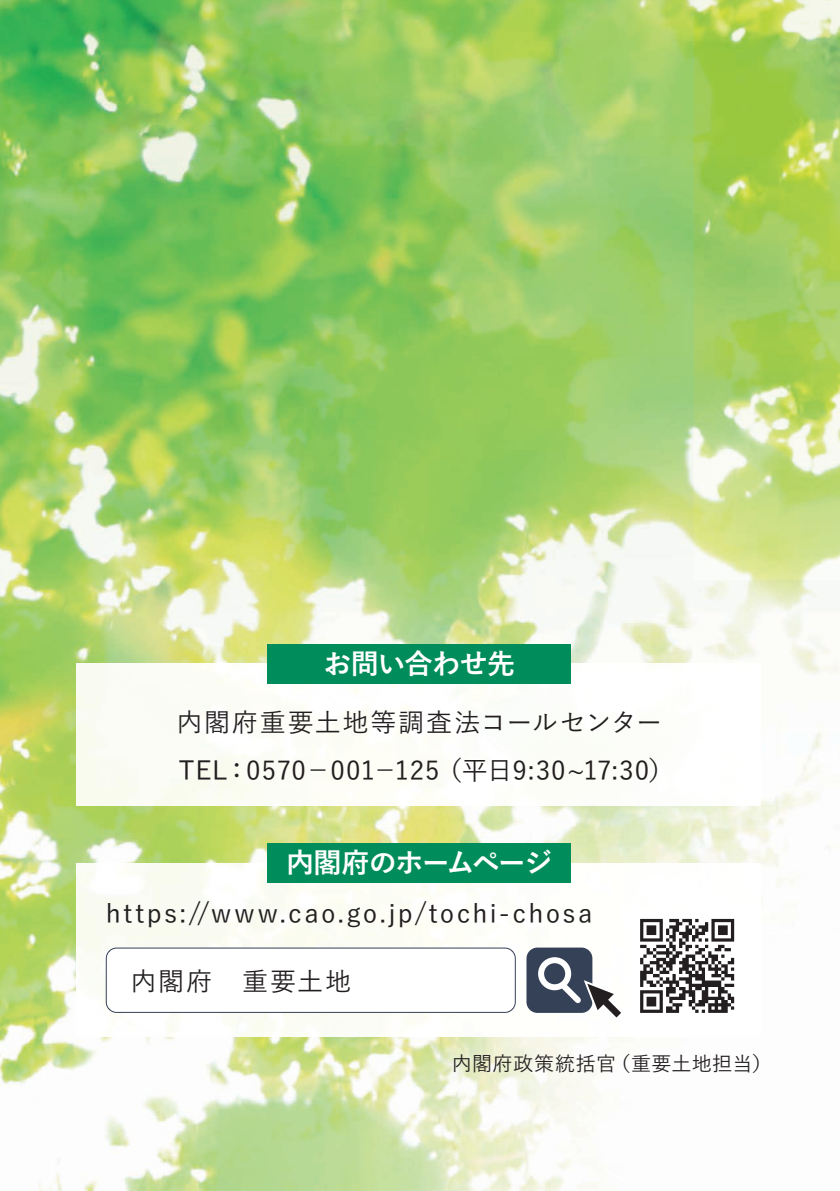
<style>
.page{position:relative;width:840px;height:1191px;background:#fff}
.page>*{position:absolute;margin:0;border:0;box-sizing:border-box;transform-origin:0 0}
.t1{font:700 28px "Yu Go";letter-spacing:-.04em;color:#fff}
.t2{font:500 26px/48.4px "Yu Go";letter-spacing:.03em;color:#231f20}
.t3{font:500 26px "Yu Go";letter-spacing:.09em;color:#231f20}
.t4{font:500 26px "Yu Go";letter-spacing:.065em;color:#231f20}
.t5{font:500 20px "Yu Go";letter-spacing:.02em;color:#231f20}
</style>
<div class="page">
<img style="left:0;top:0;width:839px;height:1191px">
<img style="left:694px;top:0;width:145px;height:580px">
<img style="left:76px;top:664px;width:684px;height:141px">
<div style="left:267px;top:644px;width:303px;height:40px;background:#008c5b"></div>
<img style="left:76px;top:863px;width:684px;height:173px">
<div style="left:267px;top:843px;width:303px;height:40px;background:#008c5b"></div>
<div style="left:630px;top:909px;width:113px;height:113px;background:#fff"></div>
<svg style="left:640px;top:919px;width:93px;height:94px"></svg>
<div style="left:526px;top:947px;width:66px;height:66px;background:#354156;border-radius:11px"></div>
<svg style="left:106px;top:947px;width:409px;height:66px"></svg>
<div style="left:537px;top:957px;width:34px;height:33px;border:6px solid #fff;border-radius:50%"></div>
<svg style="left:555px;top:977px;width:68px;height:43px"></svg>
<p class="t1" style="left:323px;top:648px;width:193px">お問い合わせ先</p>
<p class="t2" style="left:176px;top:694px;width:487px">内閣府重要土地等調査法コールセンター<br>TEL：0570－001－125 (平日9:30~17:30)</p>
<p class="t1" style="left:286px;top:847px;width:268px">内閣府のホームページ</p>
<p class="t3" style="left:106px;top:889px;width:488px">https://www.cao.go.jp/tochi-chosa</p>
<p class="t4" style="left:130px;top:957px;width:222px">内閣府　重要土地</p>
<p class="t5" style="left:451px;top:1045px;width:322px">内閣府政策統括官（重要土地担当）</p>
</div>
